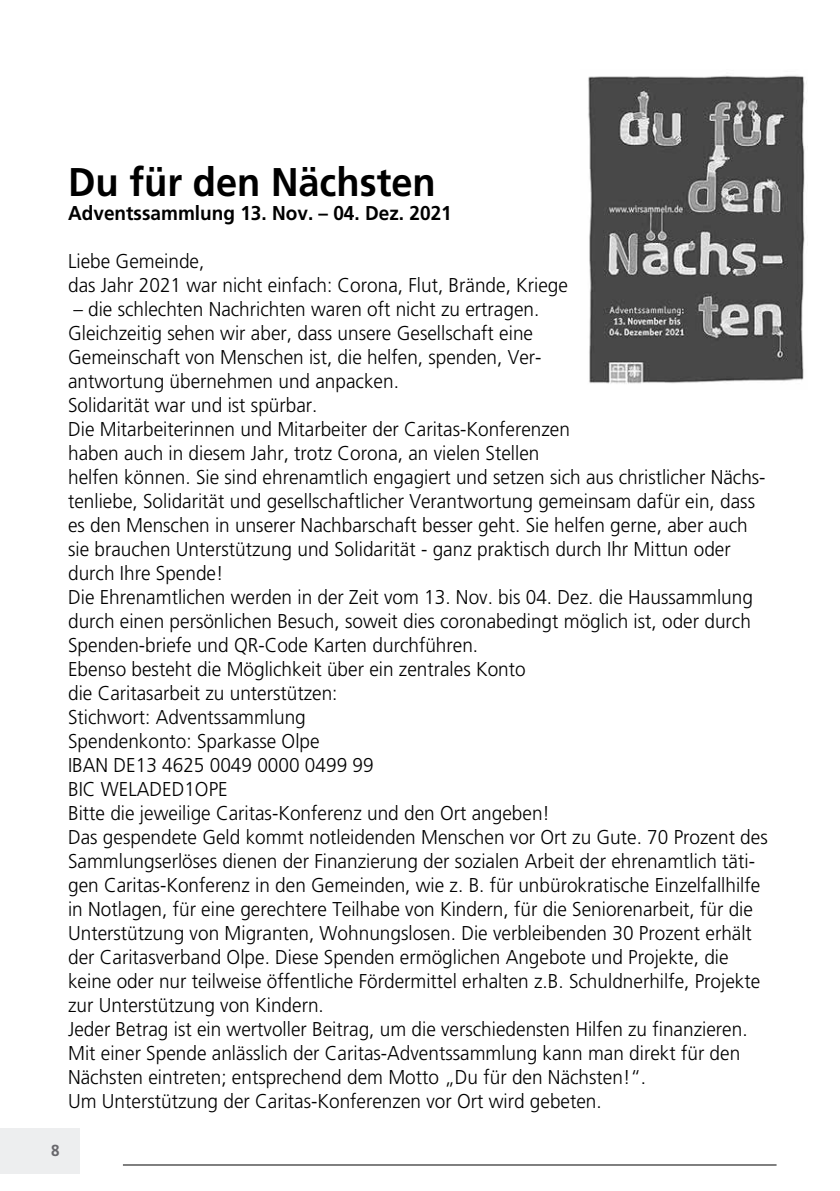
<style>
.page{position:relative;width:840px;height:1191px;background:#fff}
.page>*{position:absolute;margin:0;border:0;box-sizing:border-box;transform-origin:0 0}
.t1{font:700 40px "Frutiger";color:#000;scale:.95 1}
.t2{font:300 20px/24px "Frutiger";color:#000;scale:.95 1}
.t3{font:700 20px "Frutiger";color:#000;scale:.95 1}
.t4{font:700 16px "Frutiger";color:#68676c;scale:.95 1}
</style>
<div class="page">
<div style="left:0;top:1128px;width:79px;height:46px;background:#edeeef"></div>
<hr style="left:123px;top:1164px;width:653px;height:1px;background:#000">
<img style="left:588px;top:75px;width:217px;height:309px">
<h1 class="t1" style="left:68px;top:158px;width:388px">Du für den Nächsten</h1>
<p class="t3" style="left:68px;top:201px;width:405px">Adventssammlung 13. Nov. – 04. Dez. 2021</p>
<p class="t2" style="left:68px;top:249px;width:527px">Liebe Gemeinde,<br>das Jahr 2021 war nicht einfach: Corona, Flut, Brände, Kriege</p>
<p class="t2" style="left:68px;top:297px;width:737px">– die schlechten Nachrichten waren oft nicht zu ertragen.<br>Gleichzeitig sehen wir aber, dass unsere Gesellschaft eine<br>Gemeinschaft von Menschen ist, die helfen, spenden, Ver-<br>antwortung übernehmen und anpacken.<br>Solidarität war und ist spürbar.<br>Die Mitarbeiterinnen und Mitarbeiter der Caritas-Konferenzen<br>haben auch in diesem Jahr, trotz Corona, an vielen Stellen<br>helfen können. Sie sind ehrenamtlich engagiert und setzen sich aus christlicher Nächs&shy;tenliebe, Solidarität und gesellschaftlicher Verantwortung gemeinsam dafür ein, dass es den Menschen in unserer Nachbarschaft besser geht. Sie helfen gerne, aber auch sie brauchen Unterstützung und Solidarität - ganz praktisch durch Ihr Mittun oder durch Ihre Spende!<br>Die Ehrenamtlichen werden in der Zeit vom 13. Nov. bis 04. Dez. die Haussammlung durch einen persönlichen Besuch, soweit dies coronabedingt möglich ist, oder durch Spenden-briefe und QR-Code Karten durchführen.<br>Ebenso besteht die Möglichkeit über ein zentrales Konto<br>die Caritasarbeit zu unterstützen:<br>Stichwort: Adventssammlung<br>Spendenkonto: Sparkasse Olpe<br>IBAN DE13 4625 0049 0000 0499 99<br>BIC WELADED1OPE<br>Bitte die jeweilige Caritas-Konferenz und den Ort angeben!<br>Das gespendete Geld kommt notleidenden Menschen vor Ort zu Gute. 70 Prozent des Sammlungserlöses dienen der Finanzierung der sozialen Arbeit der ehrenamtlich täti&shy;gen Caritas-Konferenz in den Gemeinden, wie z. B. für unbürokratische Einzelfallhilfe in Notlagen, für eine gerechtere Teilhabe von Kindern, für die Seniorenarbeit, für die Unterstützung von Migranten, Wohnungslosen. Die verbleibenden 30 Prozent erhält der Caritasverband Olpe. Diese Spenden ermöglichen Angebote und Projekte, die keine oder nur teilweise öffentliche Fördermittel erhalten z.B. Schuldnerhilfe, Projekte zur Unterstützung von Kindern.<br>Jeder Betrag ist ein wertvoller Beitrag, um die verschiedensten Hilfen zu finanzieren.<br>Mit einer Spende anlässlich der Caritas-Adventssammlung kann man direkt für den Nächsten eintreten; entsprechend dem Motto „Du für den Nächsten!“.<br>Um Unterstützung der Caritas-Konferenzen vor Ort wird gebeten.</p>
<p class="t4" style="left:51px;top:1141px;width:10px">8</p>
</div>
